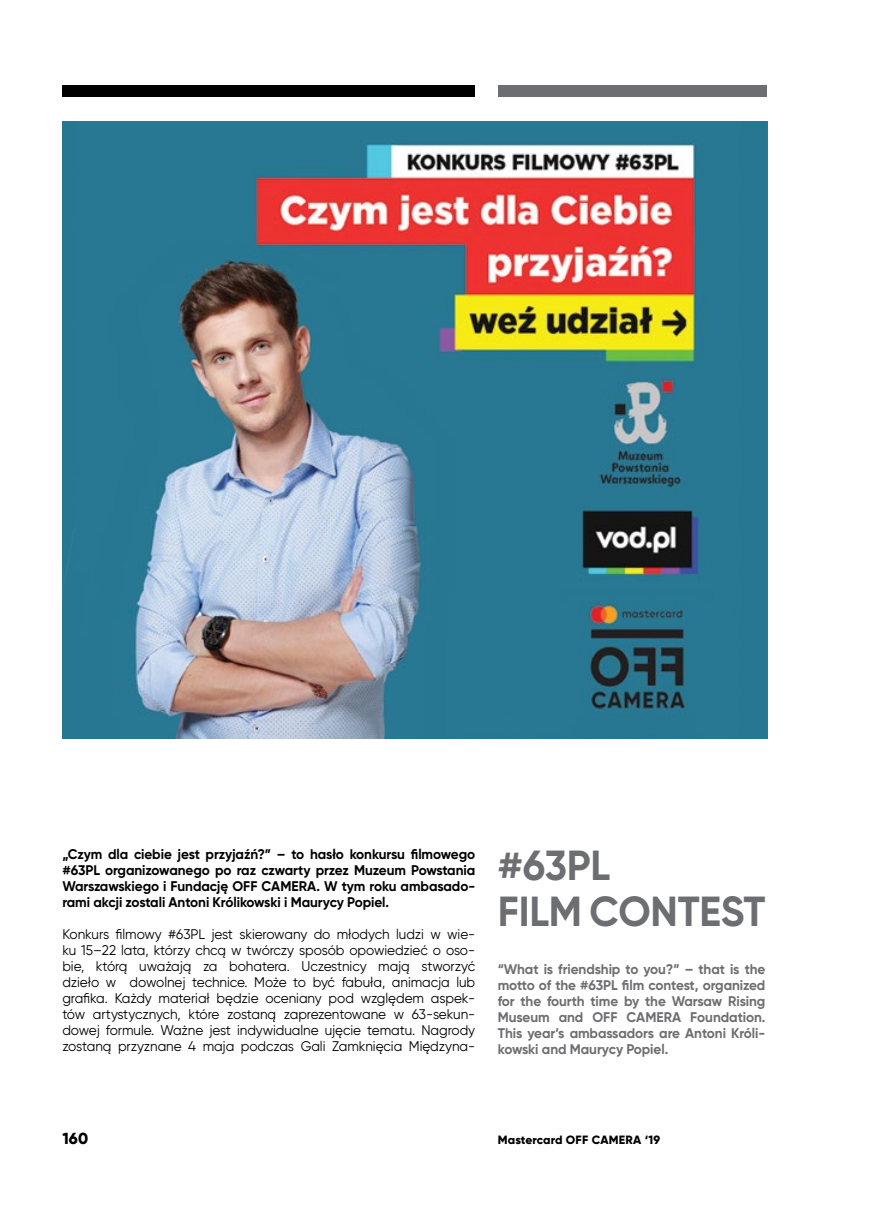
<style>
.page{position:relative;width:879px;height:1225px;background:#fff}
.page>*{position:absolute;margin:0;border:0;box-sizing:border-box;transform-origin:0 0}
.t1{font:700 42px/46px "Gilroy";letter-spacing:-.005em;color:#6d6e71}
.t2{font:800 16px "Gilroy";color:#000}
.t3{font:14px/16px "Gilroy";letter-spacing:-.005em;color:#000;text-align:justify}
.t4{font:700 14px/16px "Gilroy";letter-spacing:-.005em;color:#000;text-align:justify}
.t5{font:700 14px/16px "Gilroy";letter-spacing:-.005em;color:#6d6e71;text-align:justify}
.t6{font:800 12px "Gilroy";letter-spacing:.01em;color:#000}
</style>
<div class="page">
<img style="left:62px;top:122px;width:705px;height:616px">
<div style="left:62px;top:85px;width:413px;height:11px;background:#000"></div>
<div style="left:498px;top:85px;width:268px;height:11px;background:#6d6e71"></div>
<p class="t4" style="left:62px;top:846px;width:414px">„Czym dla ciebie jest przyjaźń?” – to hasło konkursu filmowego #63PL organizowanego po raz czwarty przez Muzeum Powstania Warszawskiego i Fundację OFF CAMERA. W tym roku ambasado&shy;rami akcji zostali Antoni Królikowski i Maurycy Popiel.</p>
<p class="t3" style="left:62px;top:926px;width:414px">Konkurs filmowy #63PL jest skierowany do młodych ludzi w wie&shy;ku 15–22 lata, którzy chcą w twórczy sposób opowiedzieć o oso&shy;bie, którą uważają za bohatera. Uczestnicy mają stworzyć dzieło w dowolnej technice. Może to być fabuła, animacja lub grafika. Każdy materiał będzie oceniany pod względem aspek&shy;tów artystycznych, które zostaną zaprezentowane w 63-sekun&shy;dowej formule. Ważne jest indywidualne ujęcie tematu. Nagrody zostaną przyznane 4 maja podczas Gali Zamknięcia Międzyna-</p>
<h1 class="t1" style="left:498px;top:842px;width:269px">#63PL<br>FILM CONTEST</h1>
<p class="t5" style="left:498px;top:961px;width:269px">“What is friendship to you?” – that is the motto of the #63PL film contest, organized for the fourth time by the Warsaw Rising Museum and OFF CAMERA Foundation.<br>This year’s ambassadors are Antoni Króli&shy;kowski and Maurycy Popiel.</p>
<p class="t2" style="left:62px;top:1127px;width:27px">160</p>
<p class="t6" style="left:498px;top:1131px;width:164px">Mastercard OFF CAMERA ‘19</p>
</div>
